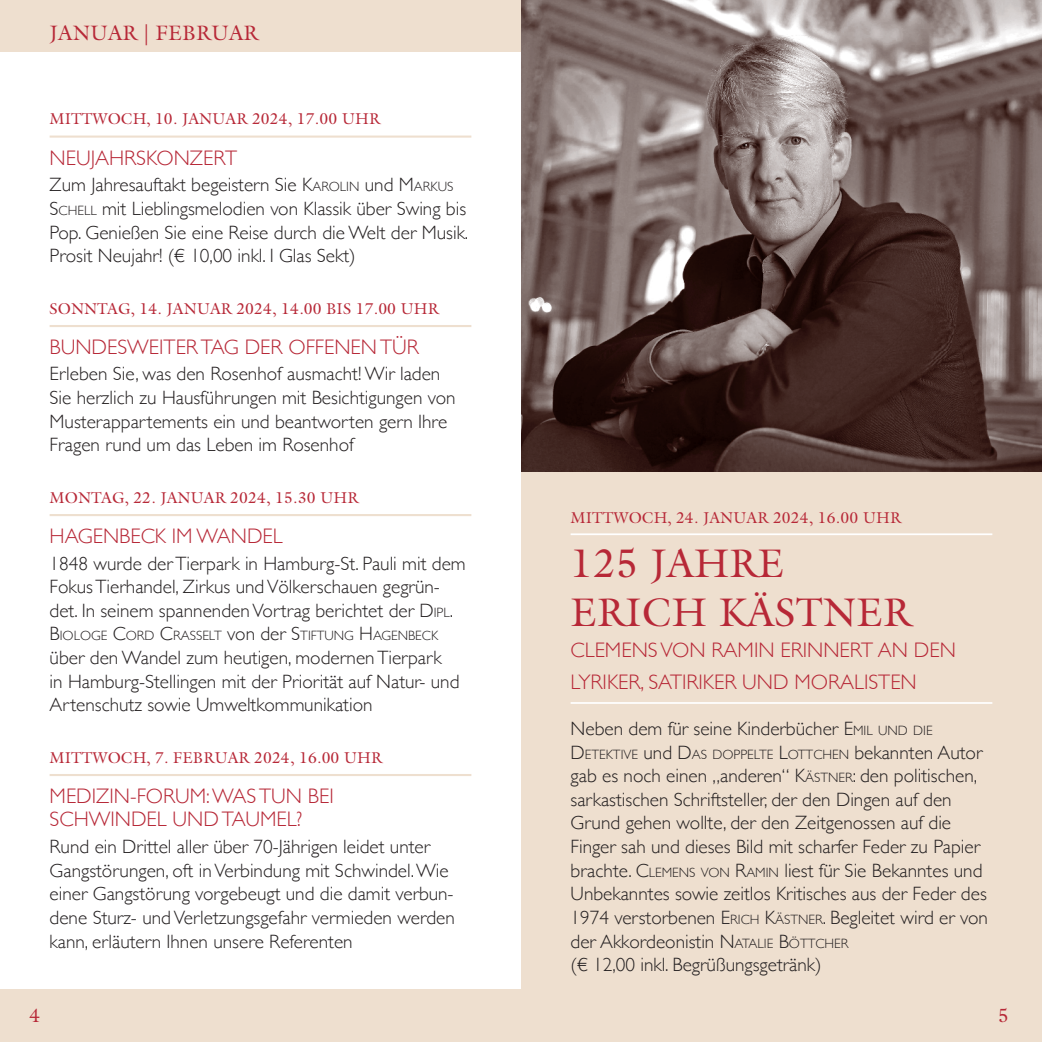
<style>
.page{position:relative;width:1042px;height:1042px;background:#fff}
.page>*{position:absolute;margin:0;border:0;box-sizing:border-box;transform-origin:0 0}
.t1{font:40.25px/49px "Galliard Pro";letter-spacing:.01em;color:#b72837}
.t2{font:300 21px/22.8px "Gill Sans";color:#b72837}
.t3{font:21px "Galliard Pro";letter-spacing:.01em;color:#b72837}
.t4{font:300 19.25px/23.6px "Gill Sans";color:#231f20}
.t5{font:19.25px "Galliard Pro";color:#b72837}
.t6{font:15.75px "Galliard Pro";letter-spacing:.005em;color:#b72837}
.t7{font:300 13.47px "Gill Sans";color:#231f20}
.s1{font-style:inherit}
.s2{font-size:13.47px}
.s3{font-size:19.25px}
</style>
<div class="page">
<div style="left:0;top:0;width:521px;height:52px;background:#eedfcf"></div>
<div style="left:0;top:988px;width:1042px;height:54px;background:#eedfcf"></div>
<hr style="left:50px;top:136px;width:421px;height:2px;background:#eedfcf">
<hr style="left:50px;top:325px;width:421px;height:2px;background:#eedfcf">
<hr style="left:50px;top:514px;width:421px;height:2px;background:#eedfcf">
<hr style="left:50px;top:774px;width:421px;height:2px;background:#eedfcf">
<div style="left:521px;top:355px;width:521px;height:687px;background:#eedfcf"></div>
<img style="left:521px;top:0;width:521px;height:471px">
<hr style="left:570px;top:533px;width:422px;height:2px;background:#fff">
<hr style="left:570px;top:702px;width:422px;height:2px;background:#fff">
<p class="t3" style="left:50px;top:19px;width:210px">JANUAR | FEBRUAR</p>
<p class="t6" style="left:50px;top:109px;width:332px">MITTWOCH, 10. JANUAR 2024, 17.00 UHR</p>
<p class="t2" style="left:50px;top:145px;width:189px">NEUJAHRSKONZERT</p>
<p class="t4" style="left:50px;top:172px;width:420px">Zum Jahresauftakt begeistern Sie <span class="s1">K</span><span class="s2">AROLIN</span> und <span class="s1">M</span> <span class="s2">ARKU S </span><span class="s1">S</span><span class="s2">CHELL</span> mit Lieblingsmelodien von Klassik über Swing bis Pop. Genießen Sie eine Reise durch die Welt der Musik.<br>Prosit Neujahr! (€ 10,00 inkl. I Glas Sekt)</p>
<p class="t6" style="left:50px;top:298px;width:391px">SONNTAG, 14. JANUAR 2024, 14.00 BIS 17.00 UHR</p>
<p class="t2" style="left:50px;top:335px;width:371px">BUNDESWEITER TAG DER OFFENEN TÜR</p>
<p class="t4" style="left:50px;top:361px;width:407px">Erleben Sie, was den Rosenhof ausmacht! Wir laden Sie herzlich zu Hausführungen mit Besichtigungen von Musterappartements ein und beantworten gern Ihre Fragen rund um das Leben im Rosenhof</p>
<p class="t6" style="left:50px;top:487px;width:310px">MONTAG, 22. JANUAR 2024, 15.30 UHR</p>
<p class="t2" style="left:50px;top:524px;width:235px">HAGENBECK IM WANDEL</p>
<p class="t4" style="left:50px;top:550px;width:418px">1848 wurde der Tierpark in Hamburg-St. Pauli mit dem<br>Fokus Tierhandel, Zirkus und Völkerschauen gegrün&shy;det. In seinem spannenden Vortrag berichtet der <span class="s1">D</span> <span class="s2">IPL</span><span class="s1">.</span></p>
<p class="t7" style="left:50px;top:625px;width:382px"><span class="s3">B</span>IOLOGE <span class="s3">C</span>ORD <span class="s3">C</span>RASSELT <span class="s3">von der</span> <span class="s3">S</span>TIFTUNG <span class="s3">H</span>AGENBECK</p>
<p class="t4" style="left:50px;top:645px;width:411px">über den Wandel zum heutigen, modernen Tierpark<br>in Hamburg-Stellingen mit der Priorität auf Natur- und<br>Artenschutz sowie Umweltkommunikation</p>
<p class="t6" style="left:50px;top:747px;width:334px">MITTWOCH, 7. FEBRUAR 2024, 16.00 UHR</p>
<p class="t2" style="left:50px;top:784px;width:286px">MEDIZIN-FORUM: WAS TUN BEI<br>SCHWINDEL UND TAUMEL?</p>
<p class="t4" style="left:50px;top:834px;width:407px">Rund ein Drittel aller über 70-Jährigen leidet unter Gangstörungen, oft in Verbindung mit Schwindel. Wie einer Gangstörung vorgebeugt und die damit verbun&shy;dene Sturz- und Verletzungsgefahr vermieden werden kann, erläutern Ihnen unsere Referenten</p>
<p class="t6" style="left:570px;top:507px;width:332px">MITTWOCH, 24. JANUAR 2024, 16.00 UHR</p>
<h1 class="t1" style="left:570px;top:538px;width:342px">125 JAHRE<br>ERICH KÄSTNER</h1>
<p class="t2" style="left:570px;top:634px;width:387px;line-height:31.5px">CLEMENS VON RAMIN ERINNERT AN DEN<br>LYRIKER, SATIRIKER UND MORALISTEN</p>
<p class="t4" style="left:570px;top:716px;width:363px">Neben dem für seine Kinderbücher <span class="s1">E</span><span class="s2">MIL UND DIE</span></p>
<p class="t7" style="left:570px;top:743px;width:413px"><span class="s3">D</span> ETEKTIVE <span class="s3">und</span> <span class="s3">D</span>AS DOPPELTE <span class="s3">L</span>OTTCHEN <span class="s3">bekannten Autor</span></p>
<p class="t4" style="left:570px;top:763px;width:419px">gab es noch einen „anderen“ <span class="s1">K</span><span class="s2">ÄSTNER</span>: den politischen, sarkastischen Schriftsteller, der den Dingen auf den Grund gehen wollte, der den Zeitgenossen auf die Finger sah und dieses Bild mit scharfer Feder zu Papier brachte. <span class="s1">C</span><span class="s2">LEMENS VON</span> <span class="s1">R</span><span class="s2">AMIN</span> liest für Sie Bekanntes und Unbekanntes sowie zeitlos Kritisches aus der Feder des 1974 verstorbenen <span class="s1">E</span> <span class="s2">RICH</span> <span class="s1">K</span><span class="s2">ÄSTNER</span>. Begleitet wird er von der Akkordeonistin <span class="s1">N</span> <span class="s2">ATALIE</span> <span class="s1">B</span><span class="s2">ÖTTCHER<br></span>(€ 12,00 inkl. Begrüßungsgetränk)</p>
<p class="t5" style="left:29px;top:1002px;width:12px">4</p>
<p class="t5" style="left:998px;top:1002px;width:12px">5</p>
</div>
